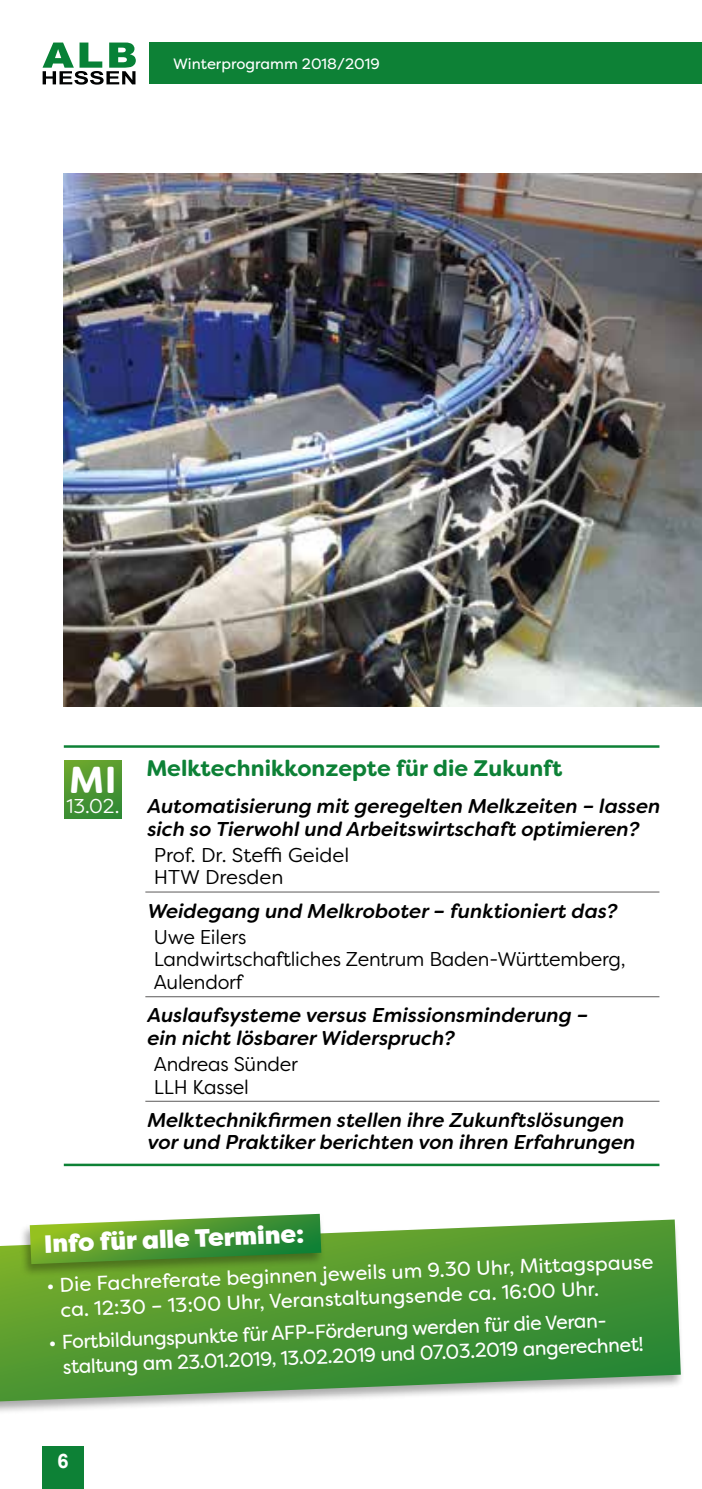
<style>
.page{position:relative;width:702px;height:1489px;background:#fff}
.page>*{position:absolute;margin:0;border:0;box-sizing:border-box;transform-origin:0 0}
.t1{font:700 37.5px "Filson Soft";color:#fff}
.t2{font:900 25px "Filson Pro";color:#fff}
.t3{font:700 22.5px "Filson Soft";color:#0d8136}
.t4{font:italic 500 20px/22.5px "Filson Soft";color:#000}
.t5{font:20px/25px "Filson Pro";color:#fff}
.t6{font:20px/22.5px "Filson Soft";letter-spacing:-.01em;color:#000}
.t7{font:20px "Filson Soft";color:#fff}
.t8{font:700 20px "Arial";color:#fff}
.t9{font:15px "Filson Pro";color:#fff}
</style>
<div class="page">
<div style="left:149px;top:43px;width:553px;height:41px;background:#0d8136"></div>
<div style="left:43px;top:1446px;width:41px;height:42px;background:#0d8136"></div>
<svg style="left:43px;top:43px;width:93px;height:42px"></svg>
<img style="left:64px;top:174px;width:638px;height:532px">
<hr style="left:64px;top:745px;width:595px;height:2px;background:#0d8136">
<hr style="left:145px;top:891px;width:514px;height:1px;background:#7c7b7b">
<hr style="left:145px;top:996px;width:514px;height:1px;background:#7c7b7b">
<hr style="left:145px;top:1100px;width:514px;height:1px;background:#7c7b7b">
<hr style="left:64px;top:1163px;width:595px;height:3px;background:#0d8136">
<div style="left:64px;top:760px;width:58px;height:58px;background:linear-gradient(to bottom,#66a32e,#348a34)"></div>
<div style="left:0;top:1217px;width:684px;height:198px;background:#000;opacity:.33"></div>
<svg style="left:0;top:1219px;width:680px;height:182px;background:#5c9f46"></svg>
<div style="left:19px;top:1211px;width:306px;height:66px;background:#000;opacity:.33"></div>
<svg style="left:30px;top:1213px;width:291px;height:50px;background:#67a449"></svg>
<p class="t9" style="left:173px;top:54px;width:208px">Winterprogramm 2018/2019</p>
<h1 class="t1" style="left:69px;top:755px;width:49px">MI</h1>
<p class="t7" style="left:67px;top:793px;width:54px">13.02.</p>
<p class="t3" style="left:146px;top:753px;width:417px">Melktechnikkonzepte für die Zukunft</p>
<p class="t4" style="left:146px;top:794px;width:519px">Automatisierung mit geregelten Melkzeiten – lassen sich so Tierwohlund Arbeitswirtschaft optimieren?</p>
<p class="t6" style="left:154px;top:843px;width:197px">Prof. Dr. Steffi Geidel<br>HTW Dresden</p>
<p class="t4" style="left:146px;top:899px;width:476px">Weidegang und Melkroboter– funktioniert das?</p>
<p class="t6" style="left:154px;top:925px;width:473px">Uwe Eilers<br>Landwirtschaftliches Zentrum Baden-Württemberg,<br>Aulendorf</p>
<p class="t4" style="left:146px;top:1004px;width:447px">Auslaufsysteme versus Emissionsminderung – ein nicht lösbarerWiderspruch?</p>
<p class="t6" style="left:154px;top:1052px;width:146px">Andreas Sünder<br>LLH Kassel</p>
<p class="t4" style="left:146px;top:1108px;width:494px">Melktechnikfirmen stellen ihre Zukunftslösungen vorund Praktikerberichten von ihren Erfahrungen</p>
<p class="t2" style="left:44px;top:1227px;width:261px;rotate:-2deg">Info für alle Termine:</p>
<p class="t5" style="left:59px;top:1270px;width:595px;text-indent:-13px;rotate:-2deg">• Die Fachreferate beginnen jeweils um 9.30 Uhr, Mittagspause ca. 12:30 – 13:00 Uhr, Veranstaltungsende ca. 16:00 Uhr.</p>
<p class="t5" style="left:62px;top:1327px;width:582px;text-indent:-13px;rotate:-2deg">• Fortbildungspunkte für AFP-Förderung werden für die Veran&shy;staltung am 23.01.2019, 13.02.2019 und 07.03.2019 angerechnet!</p>
<p class="t8" style="left:58px;top:1447px;width:13px">6</p>
</div>
